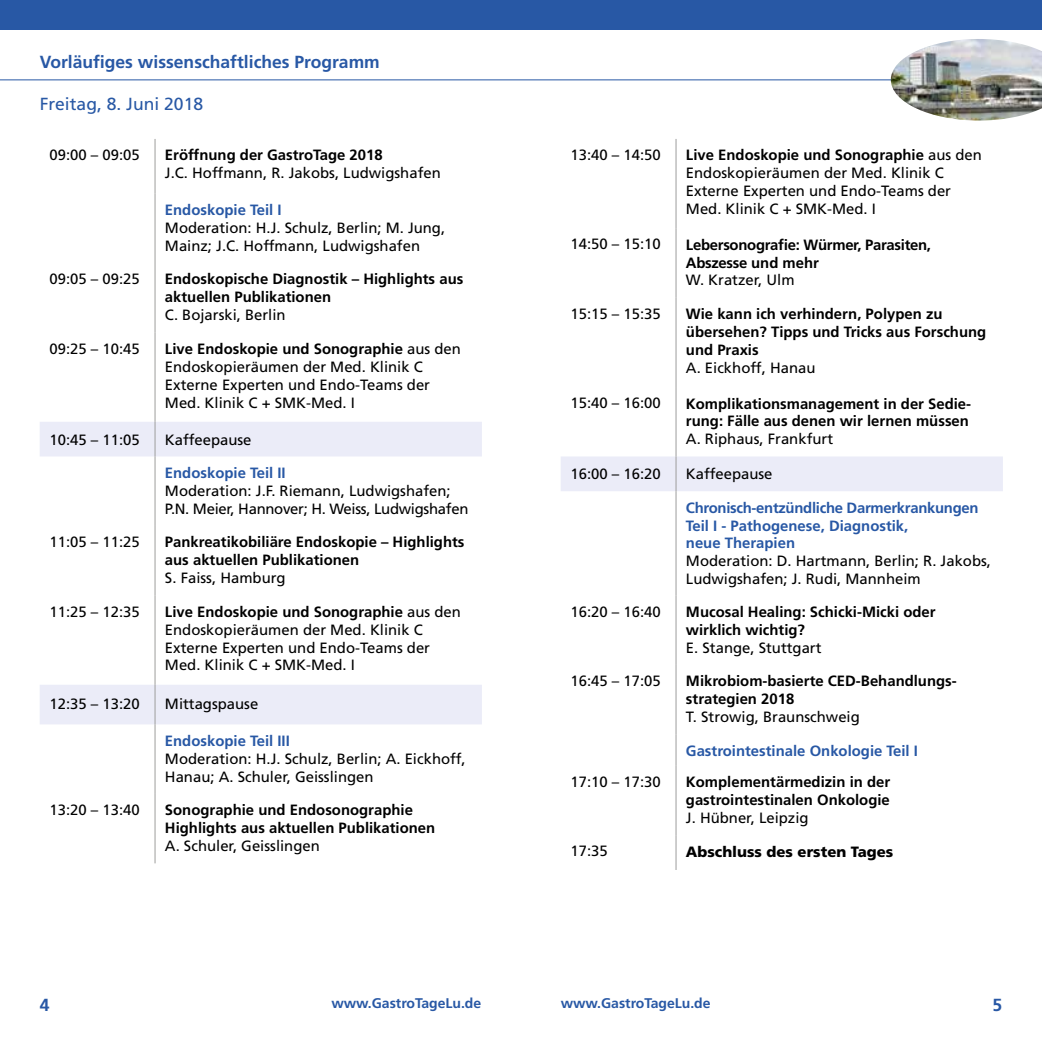
<style>
.page{position:relative;width:1042px;height:1042px;background:#fff}
.page>*{position:absolute;margin:0;border:0;box-sizing:border-box;transform-origin:0 0}
.t1{font:700 17.5px "Frutiger";color:#2858a5}
.t2{font:17.5px "Frutiger";color:#2858a5}
.t3{font:14.88px/17.8px "Frutiger";color:#000}
.t4{font:700 14.88px/17.8px "Frutiger";color:#000}
.t5{font:700 14.88px/17.8px "Frutiger";letter-spacing:-.02em;color:#2858a5}
.t6{font:700 14.88px "Frutiger";color:#2858a5}
.t7{font:700 14.88px/17.8px "Frutiger";letter-spacing:-.02em;color:#000}
.t8{font:900 14.88px "Frutiger";color:#000}
.t9{font:700 14px "Frutiger";color:#2858a5}
.s1{font-weight:700}
</style>
<div class="page">
<div style="left:0;top:0;width:1042px;height:30px;background:#2858a5"></div>
<hr style="left:0;top:79px;width:935px;height:1px;background:#2858a5">
<img style="left:891px;top:39px;width:151px;height:82px">
<svg style="left:40px;top:422px;width:442px;height:302px"></svg>
<hr style="left:155px;top:139px;width:1px;height:54px;background:#9d9d9c">
<hr style="left:155px;top:193px;width:1px;height:70px;background:#9d9d9c">
<hr style="left:155px;top:263px;width:1px;height:69px;background:#9d9d9c">
<hr style="left:155px;top:332px;width:1px;height:90px;background:#9d9d9c">
<hr style="left:155px;top:422px;width:1px;height:34px;background:#9d9d9c">
<hr style="left:155px;top:456px;width:1px;height:70px;background:#9d9d9c">
<hr style="left:155px;top:526px;width:1px;height:69px;background:#9d9d9c">
<hr style="left:155px;top:595px;width:1px;height:90px;background:#9d9d9c">
<hr style="left:155px;top:685px;width:1px;height:39px;background:#9d9d9c">
<hr style="left:155px;top:724px;width:1px;height:70px;background:#9d9d9c">
<hr style="left:155px;top:794px;width:1px;height:69px;background:#9d9d9c">
<div style="left:561px;top:456px;width:442px;height:35px;background:#ebecf8"></div>
<hr style="left:675px;top:139px;width:1px;height:89px;background:#9d9d9c">
<hr style="left:675px;top:228px;width:1px;height:70px;background:#9d9d9c">
<hr style="left:675px;top:298px;width:1px;height:89px;background:#9d9d9c">
<hr style="left:675px;top:387px;width:1px;height:69px;background:#9d9d9c">
<hr style="left:675px;top:456px;width:1px;height:35px;background:#9d9d9c">
<hr style="left:675px;top:491px;width:1px;height:104px;background:#9d9d9c">
<hr style="left:675px;top:595px;width:1px;height:70px;background:#9d9d9c">
<hr style="left:675px;top:665px;width:1px;height:69px;background:#9d9d9c">
<hr style="left:675px;top:734px;width:1px;height:32px;background:#9d9d9c">
<hr style="left:675px;top:766px;width:1px;height:69px;background:#9d9d9c">
<hr style="left:675px;top:835px;width:1px;height:35px;background:#9d9d9c">
<p class="t1" style="left:40px;top:52px;width:342px">Vorläufiges wissenschaftliches Programm</p>
<p class="t2" style="left:40px;top:94px;width:165px">Freitag, 8. Juni 2018</p>
<p class="t3" style="left:50px;top:146px;width:92px">09:00 – 09:05</p>
<p class="t4" style="left:165px;top:146px;width:219px">Eröffnung der GastroTage 2018</p>
<p class="t3" style="left:165px;top:164px;width:277px">J.C. Hoffmann, R. Jakobs, Ludwigshafen</p>
<p class="t6" style="left:165px;top:201px;width:118px">Endoskopie Teil I</p>
<p class="t3" style="left:165px;top:219px;width:282px">Moderation: H.J. Schulz, Berlin; M. Jung,<br>Mainz; J.C. Hoffmann, Ludwigshafen</p>
<p class="t3" style="left:50px;top:270px;width:92px">09:05 – 09:25</p>
<p class="t4" style="left:165px;top:270px;width:300px">Endoskopische Diagnostik – Highlights aus aktuellen Publikationen</p>
<p class="t3" style="left:165px;top:306px;width:122px">C. Bojarski, Berlin</p>
<p class="t3" style="left:50px;top:339px;width:92px">09:25 – 10:45</p>
<p class="t3" style="left:165px;top:340px;width:297px"><span class="s1">Live Endoskopie und Sonographie</span> aus den Endoskopieräumen der Med. Klinik C Externe Experten und Endo-Teams der Med. Klinik C + SMK-Med. I</p>
<p class="t3" style="left:50px;top:430px;width:92px">10:45 – 11:05</p>
<p class="t3" style="left:165px;top:430px;width:88px">Kaffeepause</p>
<p class="t6" style="left:165px;top:464px;width:122px">Endoskopie Teil II</p>
<p class="t3" style="left:165px;top:482px;width:305px">Moderation: J.F. Riemann, Ludwigshafen;<br>P.N. Meier, Hannover; H. Weiss, Ludwigshafen</p>
<p class="t3" style="left:50px;top:533px;width:92px">11:05 – 11:25</p>
<p class="t4" style="left:165px;top:533px;width:301px">Pankreatikobiliäre Endoskopie – Highlights aus aktuellen Publikationen</p>
<p class="t3" style="left:165px;top:569px;width:122px">S. Faiss, Hamburg</p>
<p class="t3" style="left:50px;top:602px;width:92px">11:25 – 12:35</p>
<p class="t3" style="left:165px;top:603px;width:297px"><span class="s1">Live Endoskopie und Sonographie</span> aus den Endoskopieräumen der Med. Klinik C Externe Experten und Endo-Teams der Med. Klinik C + SMK-Med. I</p>
<p class="t3" style="left:50px;top:695px;width:92px">12:35 – 13:20</p>
<p class="t3" style="left:165px;top:695px;width:95px">Mittagspause</p>
<p class="t6" style="left:165px;top:732px;width:126px">Endoskopie Teil III</p>
<p class="t3" style="left:165px;top:750px;width:302px">Moderation: H.J. Schulz, Berlin; A. Eickhoff,<br>Hanau; A. Schuler, Geisslingen</p>
<p class="t3" style="left:50px;top:801px;width:92px">13:20 – 13:40</p>
<p class="t4" style="left:165px;top:801px;width:272px">Sonographie und Endosonographie<br>Highlights aus aktuellen Publikationen</p>
<p class="t3" style="left:165px;top:837px;width:156px">A. Schuler, Geisslingen</p>
<p class="t3" style="left:570px;top:146px;width:92px">13:40 – 14:50</p>
<p class="t3" style="left:686px;top:146px;width:297px"><span class="s1">Live Endoskopie und Sonographie</span> aus den Endoskopieräumen der Med. Klinik C Externe Experten und Endo-Teams der Med. Klinik C + SMK-Med. I</p>
<p class="t3" style="left:570px;top:235px;width:92px">14:50 – 15:10</p>
<p class="t7" style="left:686px;top:235px;width:247px">Lebersonografie: Würmer, Parasiten,<br>Abszesse und mehr</p>
<p class="t3" style="left:686px;top:271px;width:110px">W. Kratzer, Ulm</p>
<p class="t3" style="left:570px;top:305px;width:92px">15:15 – 15:35</p>
<p class="t4" style="left:686px;top:305px;width:302px">Wie kann ich verhindern, Polypen zu übersehen? Tipps und Tricks aus Forschung und Praxis</p>
<p class="t3" style="left:686px;top:359px;width:131px">A. Eickhoff, Hanau</p>
<p class="t3" style="left:570px;top:394px;width:92px">15:40 – 16:00</p>
<p class="t4" style="left:686px;top:394px;width:287px">Komplikationsmanagement in der Sedie&shy;rung: Fälle aus denen wir lernen müssen</p>
<p class="t3" style="left:686px;top:430px;width:149px">A. Riphaus, Frankfurt</p>
<p class="t3" style="left:570px;top:465px;width:92px">16:00 – 16:20</p>
<p class="t3" style="left:686px;top:465px;width:88px">Kaffeepause</p>
<p class="t5" style="left:686px;top:498px;width:294px">Chronisch-entzündliche Darmerkrankungen<br>Teil I - Pathogenese, Diagnostik,<br>neue Therapien</p>
<p class="t3" style="left:686px;top:552px;width:307px">Moderation: D. Hartmann, Berlin; R. Jakobs,<br>Ludwigshafen; J. Rudi, Mannheim</p>
<p class="t3" style="left:570px;top:602px;width:92px">16:20 – 16:40</p>
<p class="t4" style="left:686px;top:603px;width:251px">Mucosal Healing: Schicki-Micki oder wirklich wichtig?</p>
<p class="t3" style="left:686px;top:638px;width:137px">E. Stange, Stuttgart</p>
<p class="t3" style="left:570px;top:672px;width:92px">16:45 – 17:05</p>
<p class="t4" style="left:686px;top:672px;width:272px">Mikrobiom-basierte CED-Behandlungs&shy;strategien 2018</p>
<p class="t3" style="left:686px;top:708px;width:175px">T. Strowig, Braunschweig</p>
<p class="t6" style="left:686px;top:742px;width:234px">Gastrointestinale Onkologie Teil I</p>
<p class="t3" style="left:570px;top:773px;width:92px">17:10 – 17:30</p>
<p class="t4" style="left:686px;top:773px;width:206px">Komplementärmedizin in der gastrointestinalen Onkologie</p>
<p class="t3" style="left:686px;top:809px;width:124px">J. Hübner, Leipzig</p>
<p class="t3" style="left:570px;top:842px;width:39px">17:35</p>
<p class="t8" style="left:686px;top:843px;width:209px">Abschluss des ersten Tages</p>
<p class="t1" style="left:40px;top:994px;width:11px">4</p>
<p class="t9" style="left:331px;top:995px;width:151px">www.GastroTageLu.de</p>
<p class="t9" style="left:561px;top:995px;width:151px">www.GastroTageLu.de</p>
<p class="t1" style="left:992px;top:994px;width:11px">5</p>
</div>
